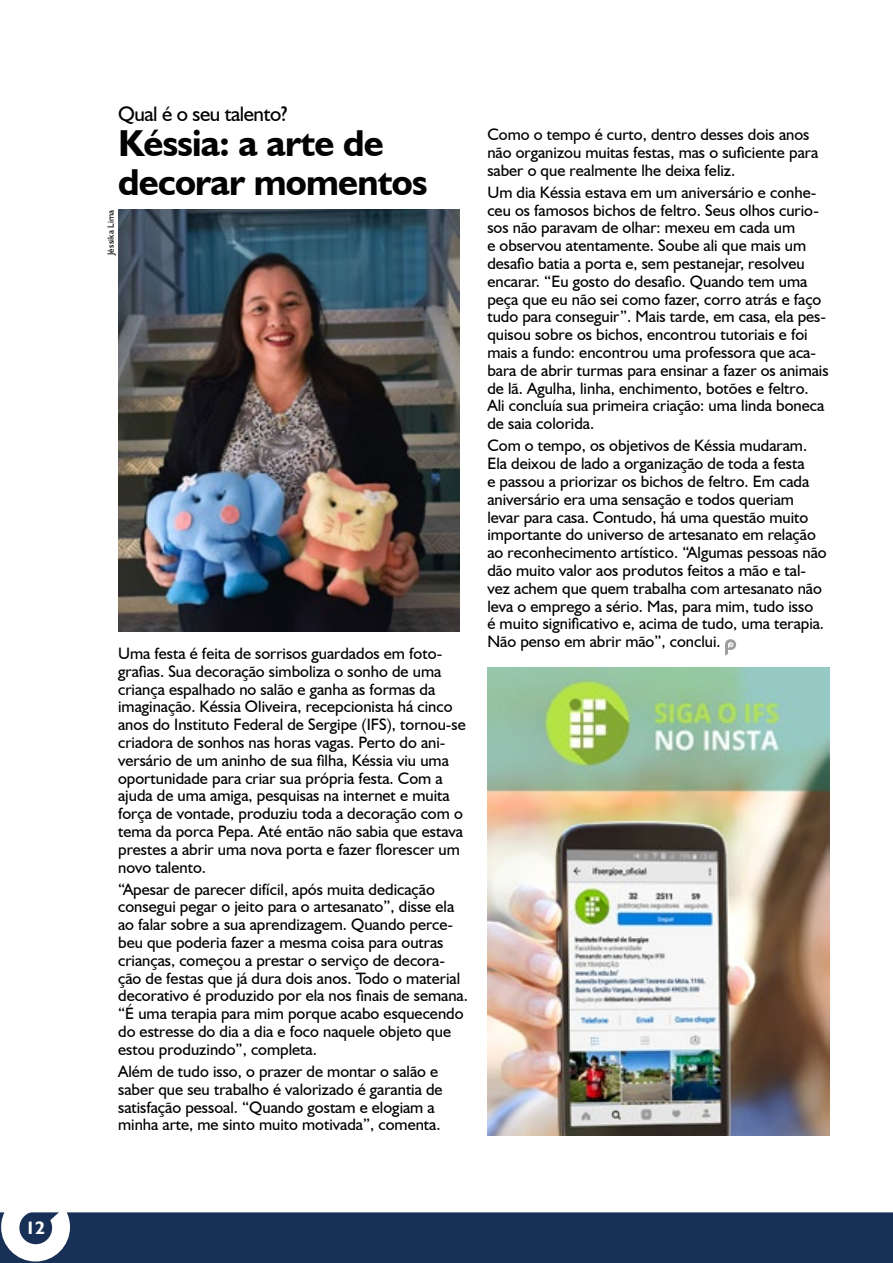
<style>
.page{position:relative;width:893px;height:1263px;background:#fff}
.page>*{position:absolute;margin:0;border:0;box-sizing:border-box;transform-origin:0 0}
.t1{font:700 37.5px/39px "Humanist 521 BT";letter-spacing:-.02em;color:#020203}
.t2{font:21px "Humanist 521 BT";letter-spacing:-.02em;color:#000}
.t3{font:700 18px "Humanist 521 BT";color:#fff}
.t4{font:16.5px/17.9px "Humanist 521 BT";color:#000}
.t5{font:9px "Humanist 521 BT";letter-spacing:.025em;color:#000}
</style>
<div class="page">
<div style="left:0;top:1212px;width:893px;height:51px;background:#183056"></div>
<svg style="left:1px;top:1212px;width:103px;height:49px"></svg>
<svg style="left:725px;top:639px;width:11px;height:16px"></svg>
<img style="left:118px;top:210px;width:341px;height:421px">
<img style="left:487px;top:667px;width:342px;height:468px">
<p class="t3" style="left:26px;top:1216px;width:21px">12</p>
<p class="t2" style="left:118px;top:101px;width:171px">Qual é o seu talento?</p>
<h1 class="t1" style="left:118px;top:123px;width:311px">Késsia: a arte de decorar momentos</h1>
<p class="t5" style="left:105px;top:255px;width:47px;rotate:-90deg">Jéssika Lima</p>
<p class="t4" style="left:118px;top:644px;width:349px">Uma festa é feita de sorrisos guardados em foto&shy;grafias. Sua decoração simboliza o sonho de uma criança espalhado no salão e ganha as formas da imaginação. Késsia Oliveira, recepcionista há cinco anos do Instituto Federal de Sergipe (IFS), tornou-se criadora de sonhos nas horas vagas. Perto do ani&shy;versário de um aninho de sua filha, Késsia viu uma oportunidade para criar sua própria festa. Com a ajuda de uma amiga, pesquisas na internet e muita força de vontade, produziu toda a decoração com o tema da porca Pepa. Até então não sabia que estava prestes a abrir uma nova porta e fazer florescer um novo talento.</p>
<p class="t4" style="left:118px;top:880px;width:351px">“Apesar de parecer difícil, após muita dedicação consegui pegar o jeito para o artesanato”, disse ela ao falar sobre a sua aprendizagem. Quando perce&shy;beu que poderia fazer a mesma coisa para outras crianças, começou a prestar o serviço de decora&shy;ção de festas que já dura dois anos. Todo o material decorativo é produzido por ela nos finais de semana. “É uma terapia para mim porque acabo esquecendo do estresse do dia a dia e foco naquele objeto que estou produzindo”, completa.</p>
<p class="t4" style="left:118px;top:1062px;width:326px">Além de tudo isso, o prazer de montar o salão e saber que seu trabalho é valorizado é garantia de satisfação pessoal. “Quando gostam e elogiam a minha arte, me sinto muito motivada”, comenta.</p>
<p class="t4" style="left:487px;top:125px;width:332px">Como o tempo é curto, dentro desses dois anos não organizou muitas festas, mas o suficiente para saber o que realmente lhe deixa feliz.</p>
<p class="t4" style="left:487px;top:183px;width:343px">Um dia Késsia estava em um aniversário e conhe&shy;ceu os famosos bichos de feltro. Seus olhos curio&shy;sos não paravam de olhar: mexeu em cada um<br>e observou atentamente. Soube ali que mais um desafio batia a porta e, sem pestanejar, resolveu encarar. “Eu gosto do desafio. Quando tem uma peça que eu não sei como fazer, corro atrás e faço tudo para conseguir”. Mais tarde, em casa, ela pes&shy;quisou sobre os bichos, encontrou tutoriais e foi mais a fundo: encontrou uma professora que aca&shy;bara de abrir turmas para ensinar a fazer os animais de lã. Agulha, linha, enchimento, botões e feltro.<br>Ali concluía sua primeira criação: uma linda boneca de saia colorida.</p>
<p class="t4" style="left:487px;top:436px;width:341px">Com o tempo, os objetivos de Késsia mudaram.<br>Ela deixou de lado a organização de toda a festa<br>e passou a priorizar os bichos de feltro. Em cada aniversário era uma sensação e todos queriam levar para casa. Contudo, há uma questão muito importante do universo de artesanato em relação ao reconhecimento artístico. “Algumas pessoas não dão muito valor aos produtos feitos a mão e tal&shy;vez achem que quem trabalha com artesanato não leva o emprego a sério. Mas, para mim, tudo isso<br>é muito significativo e, acima de tudo, uma terapia.<br>Não penso em abrir mão”, conclui.</p>
</div>
